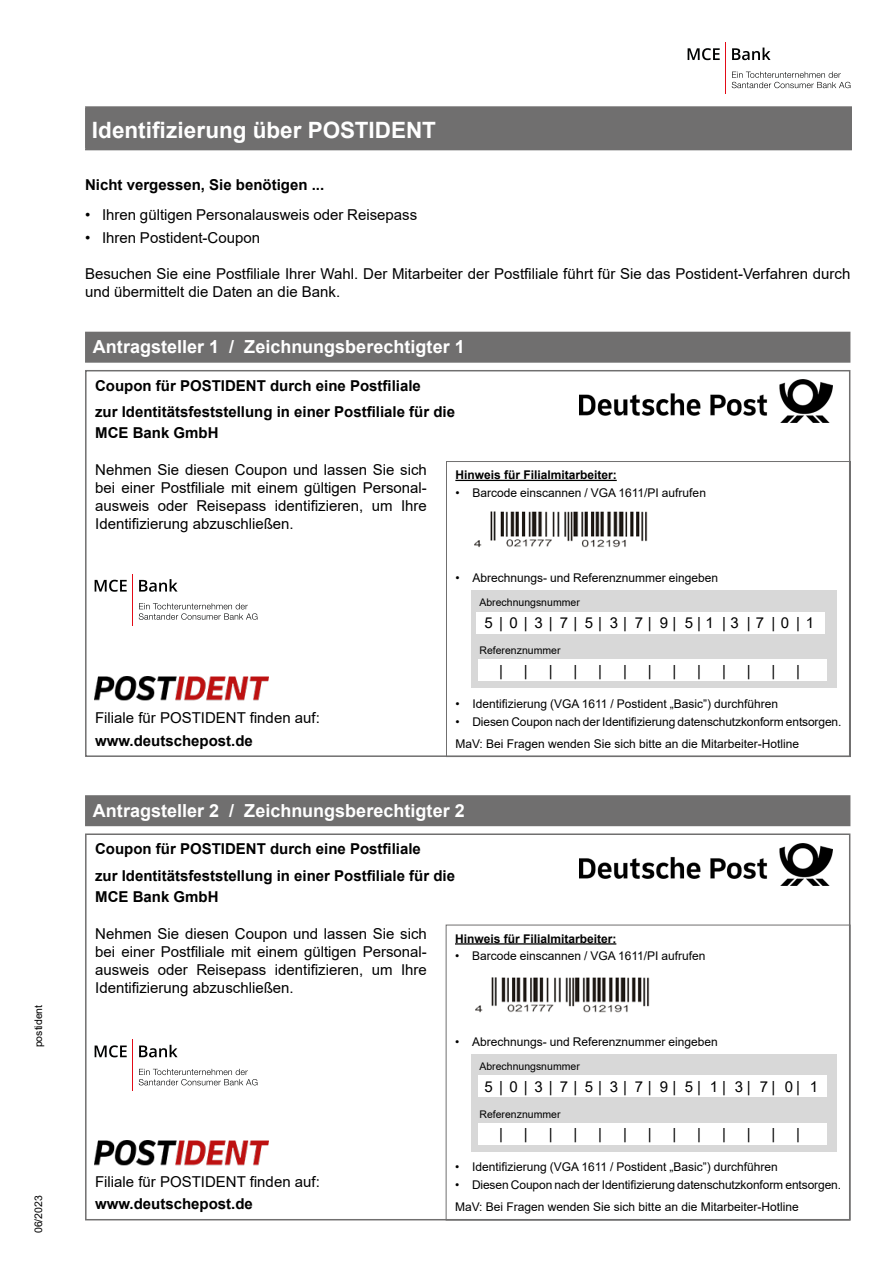
<style>
.page{position:relative;width:893px;height:1263px;background:#fff}
.page>*{position:absolute;margin:0;border:0;box-sizing:border-box;transform-origin:0 0}
.t1{font:700 22.5px "Arial";color:#fff}
.t2{font:700 18px "Arial";color:#fff}
.t3{font:15px/18px "Arial";color:#000;text-align:justify}
.t4{font:700 15px/26.5px "Arial";color:#000}
.t5{font:12px/22px "Arial";color:#000}
.t6{font:700 12px "Arial";color:#000}
.t7{font:10.5px "Arial";color:#000}
</style>
<div class="page">
<hr style="left:725px;top:43px;width:1px;height:51px;background:#e30b17">
<svg style="left:732px;top:72px;width:118px;height:16px"></svg>
<svg style="left:688px;top:48px;width:32px;height:12px"></svg>
<svg style="left:732px;top:48px;width:38px;height:12px"></svg>
<hr style="left:132px;top:574px;width:1px;height:51px;background:#e30b17">
<svg style="left:139px;top:603px;width:118px;height:17px"></svg>
<svg style="left:95px;top:580px;width:32px;height:12px"></svg>
<svg style="left:139px;top:579px;width:39px;height:13px"></svg>
<hr style="left:132px;top:1040px;width:1px;height:51px;background:#e30b17">
<svg style="left:139px;top:1069px;width:118px;height:16px"></svg>
<svg style="left:95px;top:1045px;width:32px;height:12px"></svg>
<svg style="left:139px;top:1045px;width:39px;height:12px"></svg>
<img style="left:95px;top:676px;width:173px;height:25px">
<img style="left:579px;top:380px;width:254px;height:42px">
<img style="left:579px;top:843px;width:254px;height:43px">
<img style="left:95px;top:1141px;width:173px;height:25px">
<div style="left:86px;top:107px;width:765px;height:43px;background:#706f6f"></div>
<hr style="left:85px;top:106px;width:767px;height:2px;background:#706f6f">
<hr style="left:85px;top:108px;width:2px;height:41px;background:#706f6f">
<hr style="left:850px;top:108px;width:2px;height:41px;background:#706f6f">
<hr style="left:85px;top:149px;width:767px;height:1px;background:#706f6f">
<hr style="left:455px;top:480px;width:162px;height:1px;background:#000">
<div style="left:446px;top:461px;width:405px;height:296px;border:1px solid #706f6f"></div>
<div style="left:471px;top:590px;width:366px;height:98px;background:#d8d8d8"></div>
<div style="left:86px;top:332px;width:764px;height:30px;background:#706f6f"></div>
<div style="left:85px;top:332px;width:765px;height:31px;border:2px solid #706f6f"></div>
<div style="left:86px;top:796px;width:764px;height:29px;background:#706f6f"></div>
<div style="left:85px;top:795px;width:765px;height:31px;border:2px solid #706f6f"></div>
<hr style="left:455px;top:943px;width:161px;height:1px;background:#000">
<div style="left:446px;top:925px;width:404px;height:295px;border:1px solid #706f6f"></div>
<div style="left:471px;top:1053px;width:366px;height:98px;background:#d8d8d8"></div>
<div style="left:476px;top:612px;width:349px;height:22px;background:#fff"></div>
<div style="left:478px;top:1123px;width:349px;height:21px;background:#fff"></div>
<div style="left:478px;top:1076px;width:349px;height:21px;background:#fff"></div>
<div style="left:478px;top:660px;width:349px;height:21px;background:#fff"></div>
<img style="left:474px;top:511px;width:174px;height:37px">
<img style="left:475px;top:977px;width:175px;height:36px">
<p class="t7" style="left:31px;top:1047px;width:44px;rotate:-90deg">postident</p>
<p class="t7" style="left:31px;top:1233px;width:39px;rotate:-90deg">06/2023</p>
<h1 class="t1" style="left:92px;top:114px;width:346px">Identifizierung über POSTIDENT</h1>
<p class="t4" style="left:85px;top:171px;width:241px">Nicht vergessen, Sie benötigen ...</p>
<p class="t3" style="left:85px;top:206px;width:334px">• Ihren gültigen Personalausweis oder Reisepass</p>
<p class="t3" style="left:85px;top:228px;width:177px">• Ihren Postident-Coupon</p>
<p class="t3" style="left:85px;top:264px;width:767px">Besuchen Sie eine Postfiliale Ihrer Wahl. Der Mitarbeiter der Postfiliale führt für Sie das Postident-Verfahren durch und übermittelt die Daten an die Bank.</p>
<p class="t2" style="left:93px;top:334px;width:373px">Antragsteller 1 / Zeichnungsberechtigter 1</p>
<p class="t4" style="left:95px;top:372px;width:362px">Coupon für POSTIDENT durch eine Postfiliale<br>zur Identitätsfeststellung in einer Postfiliale für die</p>
<p class="t4" style="left:95px;top:420px;width:125px">MCE Bank GmbH</p>
<p class="t3" style="left:95px;top:461px;width:333px">Nehmen Sie diesen Coupon und lassen Sie sich bei einer Postfiliale mit einem gültigen Personal&shy;ausweis oder Reisepass identifizieren, um Ihre Identifizierung abzuschließen.</p>
<p class="t3" style="left:95px;top:709px;width:226px">Filiale für POSTIDENT finden auf:</p>
<p class="t4" style="left:95px;top:727px;width:159px">www.deutschepost.de</p>
<p class="t6" style="left:455px;top:466px;width:163px">Hinweis für Filialmitarbeiter:</p>
<p class="t5" style="left:455px;top:482px;width:252px">• Barcode einscannen / VGA 1611/PI aufrufen</p>
<p class="t5" style="left:455px;top:567px;width:264px">• Abrechnungs- und Referenznummer eingeben</p>
<p class="t7" style="left:479px;top:595px;width:102px">Abrechnungsnummer</p>
<p class="t7" style="left:479px;top:643px;width:83px">Referenznummer</p>
<p class="t3" style="left:485px;top:614px;width:331px">5 0 3 7 5 3 7 9 5 1 3 7 0 1</p>
<p class="t3" style="left:499px;top:614px;width:5px">|</p>
<p class="t3" style="left:524px;top:614px;width:5px">|</p>
<p class="t3" style="left:549px;top:614px;width:5px">|</p>
<p class="t3" style="left:573px;top:614px;width:5px">|</p>
<p class="t3" style="left:598px;top:614px;width:5px">|</p>
<p class="t3" style="left:623px;top:614px;width:5px">|</p>
<p class="t3" style="left:648px;top:614px;width:5px">|</p>
<p class="t3" style="left:672px;top:614px;width:5px">|</p>
<p class="t3" style="left:697px;top:614px;width:5px">|</p>
<p class="t3" style="left:722px;top:614px;width:5px">|</p>
<p class="t3" style="left:747px;top:614px;width:5px">|</p>
<p class="t3" style="left:771px;top:614px;width:5px">|</p>
<p class="t3" style="left:796px;top:614px;width:5px">|</p>
<p class="t3" style="left:499px;top:661px;width:5px">|</p>
<p class="t3" style="left:524px;top:661px;width:5px">|</p>
<p class="t3" style="left:549px;top:661px;width:5px">|</p>
<p class="t3" style="left:573px;top:661px;width:5px">|</p>
<p class="t3" style="left:598px;top:661px;width:5px">|</p>
<p class="t3" style="left:623px;top:661px;width:5px">|</p>
<p class="t3" style="left:648px;top:661px;width:5px">|</p>
<p class="t3" style="left:672px;top:661px;width:5px">|</p>
<p class="t3" style="left:697px;top:661px;width:5px">|</p>
<p class="t3" style="left:722px;top:661px;width:5px">|</p>
<p class="t3" style="left:747px;top:661px;width:5px">|</p>
<p class="t3" style="left:771px;top:661px;width:5px">|</p>
<p class="t3" style="left:796px;top:661px;width:5px">|</p>
<p class="t5" style="left:455px;top:693px;width:324px">• Identifizierung (VGA 1611 / Postident „Basic”) durchführen</p>
<p class="t5" style="left:455px;top:710px;width:388px">• Diesen Coupon nach der Identifizierung datenschutzkonform entsorgen.<br>MaV: Bei Fragen wenden Sie sich bitte an die Mitarbeiter-Hotline</p>
<p class="t2" style="left:93px;top:798px;width:373px">Antragsteller 2 / Zeichnungsberechtigter 2</p>
<p class="t4" style="left:95px;top:836px;width:362px">Coupon für POSTIDENT durch eine Postfiliale<br>zur Identitätsfeststellung in einer Postfiliale für die</p>
<p class="t4" style="left:95px;top:883px;width:125px">MCE Bank GmbH</p>
<p class="t3" style="left:95px;top:924px;width:333px">Nehmen Sie diesen Coupon und lassen Sie sich bei einer Postfiliale mit einem gültigen Personal&shy;ausweis oder Reisepass identifizieren, um Ihre Identifizierung abzuschließen.</p>
<p class="t3" style="left:95px;top:1172px;width:226px">Filiale für POSTIDENT finden auf:</p>
<p class="t4" style="left:95px;top:1191px;width:159px">www.deutschepost.de</p>
<p class="t6" style="left:455px;top:930px;width:163px">Hinweis für Filialmitarbeiter:</p>
<p class="t5" style="left:455px;top:945px;width:252px">• Barcode einscannen / VGA 1611/PI aufrufen</p>
<p class="t5" style="left:455px;top:1030px;width:264px">• Abrechnungs- und Referenznummer eingeben</p>
<p class="t7" style="left:479px;top:1059px;width:102px">Abrechnungsnummer</p>
<p class="t7" style="left:479px;top:1107px;width:83px">Referenznummer</p>
<p class="t3" style="left:485px;top:1077px;width:335px">5 0 3 7 5 3 7 9 5 1 3 7 0 1</p>
<p class="t3" style="left:697px;top:1077px;width:118px">| 1 3 7 0 1</p>
<p class="t3" style="left:499px;top:1077px;width:5px">|</p>
<p class="t3" style="left:524px;top:1077px;width:5px">|</p>
<p class="t3" style="left:549px;top:1077px;width:5px">|</p>
<p class="t3" style="left:573px;top:1077px;width:5px">|</p>
<p class="t3" style="left:598px;top:1077px;width:5px">|</p>
<p class="t3" style="left:623px;top:1077px;width:5px">|</p>
<p class="t3" style="left:648px;top:1077px;width:5px">|</p>
<p class="t3" style="left:672px;top:1077px;width:5px">|</p>
<p class="t3" style="left:722px;top:1077px;width:5px">|</p>
<p class="t3" style="left:747px;top:1077px;width:5px">|</p>
<p class="t3" style="left:771px;top:1077px;width:5px">|</p>
<p class="t3" style="left:796px;top:1077px;width:5px">|</p>
<p class="t3" style="left:499px;top:1125px;width:5px">|</p>
<p class="t3" style="left:524px;top:1125px;width:5px">|</p>
<p class="t3" style="left:549px;top:1125px;width:5px">|</p>
<p class="t3" style="left:573px;top:1125px;width:5px">|</p>
<p class="t3" style="left:598px;top:1125px;width:5px">|</p>
<p class="t3" style="left:623px;top:1125px;width:5px">|</p>
<p class="t3" style="left:648px;top:1125px;width:5px">|</p>
<p class="t3" style="left:672px;top:1125px;width:5px">|</p>
<p class="t3" style="left:697px;top:1125px;width:5px">|</p>
<p class="t3" style="left:722px;top:1125px;width:5px">|</p>
<p class="t3" style="left:747px;top:1125px;width:5px">|</p>
<p class="t3" style="left:771px;top:1125px;width:5px">|</p>
<p class="t3" style="left:796px;top:1125px;width:5px">|</p>
<p class="t5" style="left:455px;top:1156px;width:324px">• Identifizierung (VGA 1611 / Postident „Basic”) durchführen</p>
<p class="t5" style="left:455px;top:1174px;width:388px">• Diesen Coupon nach der Identifizierung datenschutzkonform entsorgen.<br>MaV: Bei Fragen wenden Sie sich bitte an die Mitarbeiter-Hotline</p>
</div>
